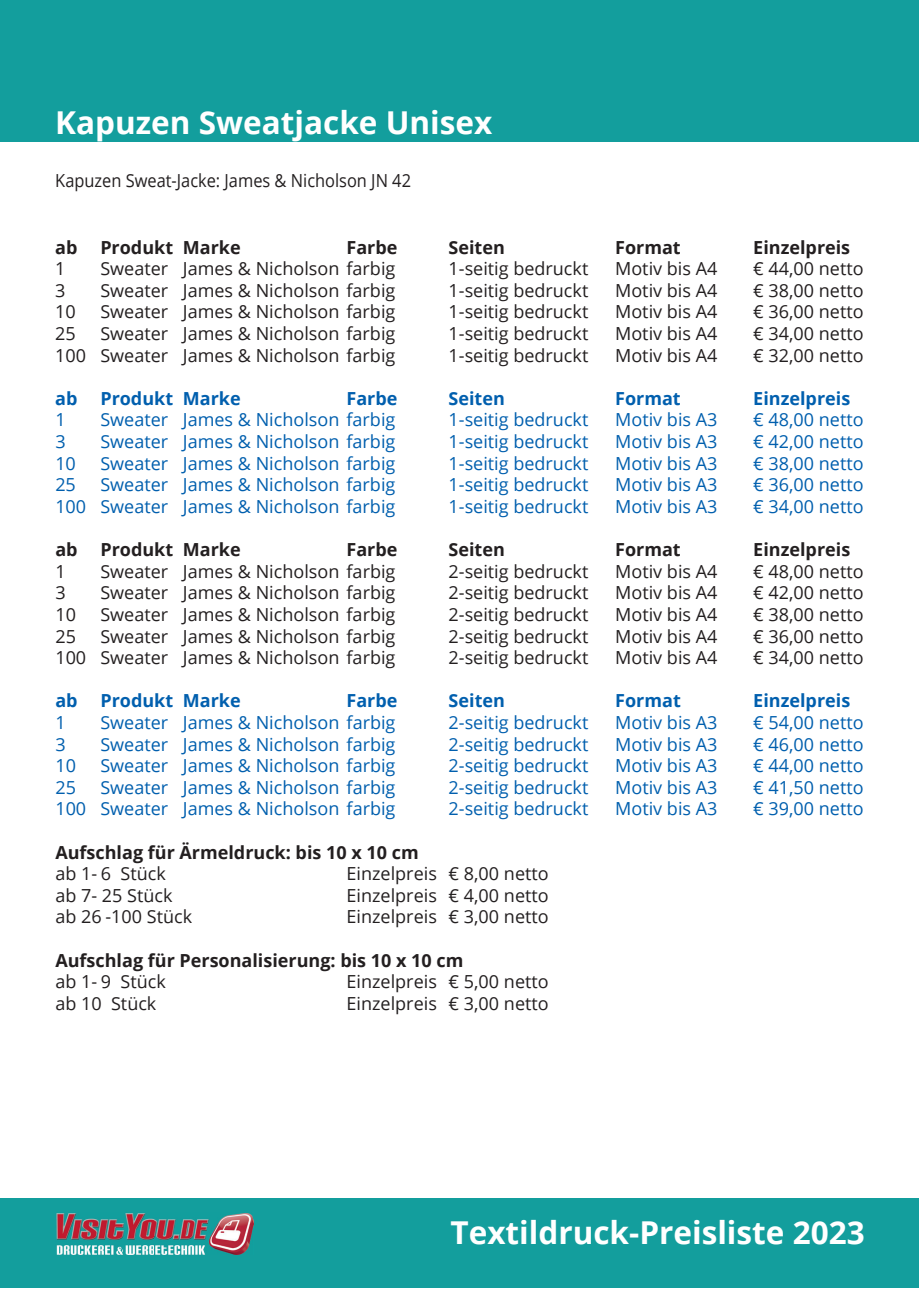
<style>
.page{position:relative;width:919px;height:1289px;background:#fff}
.page>*{position:absolute;margin:0;border:0;box-sizing:border-box;transform-origin:0 0}
.t1{font:700 31.5px "Open Sans";color:#fff}
.t2{font:18px "Open Sans";color:#231f20}
.t3{font:18px "Open Sans";color:#015fae}
.t4{font:700 18px "Open Sans";color:#231f20}
.t5{font:700 18px "Open Sans";color:#015fae}
.t6{font:18px "Open Sans";color:#231f20;scale:.91 1}
</style>
<div class="page">
<div style="left:0;top:0;width:918px;height:142px;background:#139e9d"></div>
<div style="left:0;top:1198px;width:918px;height:90px;background:#139e9d"></div>
<img style="left:56px;top:1213px;width:197px;height:41px">
<h1 class="t1" style="left:55px;top:100px;width:438px">Kapuzen Sweatjacke Unisex</h1>
<p class="t6" style="left:55px;top:168px;width:392px">Kapuzen Sweat-Jacke: James &amp; Nicholson JN 42</p>
<p class="t4" style="left:55px;top:234px;width:24px">ab</p>
<p class="t4" style="left:100px;top:234px;width:142px">Produkt Marke</p>
<p class="t4" style="left:346px;top:234px;width:52px">Farbe</p>
<p class="t4" style="left:448px;top:234px;width:58px">Seiten</p>
<p class="t4" style="left:615px;top:234px;width:67px">Format</p>
<p class="t4" style="left:753px;top:234px;width:98px">Einzelpreis</p>
<p class="t2" style="left:55px;top:256px;width:12px">1</p>
<p class="t2" style="left:100px;top:256px;width:296px">Sweater James &amp; Nicholson farbig</p>
<p class="t2" style="left:448px;top:256px;width:141px">1-seitig bedruckt</p>
<p class="t2" style="left:615px;top:256px;width:104px">Motiv bis A4</p>
<p class="t2" style="left:753px;top:256px;width:112px">€ 44,00 netto</p>
<p class="t2" style="left:55px;top:278px;width:12px">3</p>
<p class="t2" style="left:100px;top:278px;width:296px">Sweater James &amp; Nicholson farbig</p>
<p class="t2" style="left:448px;top:278px;width:141px">1-seitig bedruckt</p>
<p class="t2" style="left:615px;top:278px;width:104px">Motiv bis A4</p>
<p class="t2" style="left:753px;top:278px;width:112px">€ 38,00 netto</p>
<p class="t2" style="left:55px;top:299px;width:22px">10</p>
<p class="t2" style="left:100px;top:299px;width:296px">Sweater James &amp; Nicholson farbig</p>
<p class="t2" style="left:448px;top:299px;width:141px">1-seitig bedruckt</p>
<p class="t2" style="left:615px;top:299px;width:104px">Motiv bis A4</p>
<p class="t2" style="left:753px;top:299px;width:112px">€ 36,00 netto</p>
<p class="t2" style="left:55px;top:321px;width:22px">25</p>
<p class="t2" style="left:100px;top:321px;width:296px">Sweater James &amp; Nicholson farbig</p>
<p class="t2" style="left:448px;top:321px;width:141px">1-seitig bedruckt</p>
<p class="t2" style="left:615px;top:321px;width:104px">Motiv bis A4</p>
<p class="t2" style="left:753px;top:321px;width:112px">€ 34,00 netto</p>
<p class="t2" style="left:55px;top:343px;width:341px">100 Sweater James &amp; Nicholson farbig</p>
<p class="t2" style="left:448px;top:343px;width:141px">1-seitig bedruckt</p>
<p class="t2" style="left:615px;top:343px;width:104px">Motiv bis A4</p>
<p class="t2" style="left:753px;top:343px;width:112px">€ 32,00 netto</p>
<p class="t5" style="left:55px;top:385px;width:24px">ab</p>
<p class="t5" style="left:100px;top:385px;width:142px">Produkt Marke</p>
<p class="t5" style="left:346px;top:385px;width:52px">Farbe</p>
<p class="t5" style="left:448px;top:385px;width:58px">Seiten</p>
<p class="t5" style="left:615px;top:385px;width:67px">Format</p>
<p class="t5" style="left:753px;top:385px;width:98px">Einzelpreis</p>
<p class="t3" style="left:55px;top:407px;width:12px">1</p>
<p class="t3" style="left:100px;top:407px;width:296px">Sweater James &amp; Nicholson farbig</p>
<p class="t3" style="left:448px;top:407px;width:141px">1-seitig bedruckt</p>
<p class="t3" style="left:615px;top:407px;width:104px">Motiv bis A3</p>
<p class="t3" style="left:753px;top:407px;width:112px">€ 48,00 netto</p>
<p class="t3" style="left:55px;top:429px;width:12px">3</p>
<p class="t3" style="left:100px;top:429px;width:296px">Sweater James &amp; Nicholson farbig</p>
<p class="t3" style="left:448px;top:429px;width:141px">1-seitig bedruckt</p>
<p class="t3" style="left:615px;top:429px;width:104px">Motiv bis A3</p>
<p class="t3" style="left:753px;top:429px;width:112px">€ 42,00 netto</p>
<p class="t3" style="left:55px;top:451px;width:22px">10</p>
<p class="t3" style="left:100px;top:451px;width:296px">Sweater James &amp; Nicholson farbig</p>
<p class="t3" style="left:448px;top:451px;width:141px">1-seitig bedruckt</p>
<p class="t3" style="left:615px;top:451px;width:104px">Motiv bis A3</p>
<p class="t3" style="left:753px;top:451px;width:112px">€ 38,00 netto</p>
<p class="t3" style="left:55px;top:472px;width:22px">25</p>
<p class="t3" style="left:100px;top:472px;width:296px">Sweater James &amp; Nicholson farbig</p>
<p class="t3" style="left:448px;top:472px;width:141px">1-seitig bedruckt</p>
<p class="t3" style="left:615px;top:472px;width:104px">Motiv bis A3</p>
<p class="t3" style="left:753px;top:472px;width:112px">€ 36,00 netto</p>
<p class="t3" style="left:55px;top:494px;width:341px">100 Sweater James &amp; Nicholson farbig</p>
<p class="t3" style="left:448px;top:494px;width:141px">1-seitig bedruckt</p>
<p class="t3" style="left:615px;top:494px;width:104px">Motiv bis A3</p>
<p class="t3" style="left:753px;top:494px;width:112px">€ 34,00 netto</p>
<p class="t4" style="left:55px;top:537px;width:24px">ab</p>
<p class="t4" style="left:100px;top:537px;width:142px">Produkt Marke</p>
<p class="t4" style="left:346px;top:537px;width:52px">Farbe</p>
<p class="t4" style="left:448px;top:537px;width:58px">Seiten</p>
<p class="t4" style="left:615px;top:537px;width:67px">Format</p>
<p class="t4" style="left:753px;top:537px;width:98px">Einzelpreis</p>
<p class="t2" style="left:55px;top:559px;width:12px">1</p>
<p class="t2" style="left:100px;top:559px;width:296px">Sweater James &amp; Nicholson farbig</p>
<p class="t2" style="left:448px;top:559px;width:141px">2-seitig bedruckt</p>
<p class="t2" style="left:615px;top:559px;width:104px">Motiv bis A4</p>
<p class="t2" style="left:753px;top:559px;width:112px">€ 48,00 netto</p>
<p class="t2" style="left:55px;top:580px;width:12px">3</p>
<p class="t2" style="left:100px;top:580px;width:296px">Sweater James &amp; Nicholson farbig</p>
<p class="t2" style="left:448px;top:580px;width:141px">2-seitig bedruckt</p>
<p class="t2" style="left:615px;top:580px;width:104px">Motiv bis A4</p>
<p class="t2" style="left:753px;top:580px;width:112px">€ 42,00 netto</p>
<p class="t2" style="left:55px;top:602px;width:22px">10</p>
<p class="t2" style="left:100px;top:602px;width:296px">Sweater James &amp; Nicholson farbig</p>
<p class="t2" style="left:448px;top:602px;width:141px">2-seitig bedruckt</p>
<p class="t2" style="left:615px;top:602px;width:104px">Motiv bis A4</p>
<p class="t2" style="left:753px;top:602px;width:112px">€ 38,00 netto</p>
<p class="t2" style="left:55px;top:623px;width:22px">25</p>
<p class="t2" style="left:100px;top:623px;width:296px">Sweater James &amp; Nicholson farbig</p>
<p class="t2" style="left:448px;top:623px;width:141px">2-seitig bedruckt</p>
<p class="t2" style="left:615px;top:623px;width:104px">Motiv bis A4</p>
<p class="t2" style="left:753px;top:623px;width:112px">€ 36,00 netto</p>
<p class="t2" style="left:55px;top:645px;width:341px">100 Sweater James &amp; Nicholson farbig</p>
<p class="t2" style="left:448px;top:645px;width:141px">2-seitig bedruckt</p>
<p class="t2" style="left:615px;top:645px;width:104px">Motiv bis A4</p>
<p class="t2" style="left:753px;top:645px;width:112px">€ 34,00 netto</p>
<p class="t5" style="left:55px;top:688px;width:24px">ab</p>
<p class="t5" style="left:100px;top:688px;width:142px">Produkt Marke</p>
<p class="t5" style="left:346px;top:688px;width:52px">Farbe</p>
<p class="t5" style="left:448px;top:688px;width:58px">Seiten</p>
<p class="t5" style="left:615px;top:688px;width:67px">Format</p>
<p class="t5" style="left:753px;top:688px;width:98px">Einzelpreis</p>
<p class="t3" style="left:55px;top:710px;width:12px">1</p>
<p class="t3" style="left:100px;top:710px;width:296px">Sweater James &amp; Nicholson farbig</p>
<p class="t3" style="left:448px;top:710px;width:141px">2-seitig bedruckt</p>
<p class="t3" style="left:615px;top:710px;width:104px">Motiv bis A3</p>
<p class="t3" style="left:753px;top:710px;width:112px">€ 54,00 netto</p>
<p class="t3" style="left:55px;top:731px;width:12px">3</p>
<p class="t3" style="left:100px;top:731px;width:296px">Sweater James &amp; Nicholson farbig</p>
<p class="t3" style="left:448px;top:731px;width:141px">2-seitig bedruckt</p>
<p class="t3" style="left:615px;top:731px;width:104px">Motiv bis A3</p>
<p class="t3" style="left:753px;top:731px;width:112px">€ 46,00 netto</p>
<p class="t3" style="left:55px;top:753px;width:22px">10</p>
<p class="t3" style="left:100px;top:753px;width:296px">Sweater James &amp; Nicholson farbig</p>
<p class="t3" style="left:448px;top:753px;width:141px">2-seitig bedruckt</p>
<p class="t3" style="left:615px;top:753px;width:104px">Motiv bis A3</p>
<p class="t3" style="left:753px;top:753px;width:112px">€ 44,00 netto</p>
<p class="t3" style="left:55px;top:775px;width:22px">25</p>
<p class="t3" style="left:100px;top:775px;width:296px">Sweater James &amp; Nicholson farbig</p>
<p class="t3" style="left:448px;top:775px;width:141px">2-seitig bedruckt</p>
<p class="t3" style="left:615px;top:775px;width:104px">Motiv bis A3</p>
<p class="t3" style="left:753px;top:775px;width:112px">€ 41,50 netto</p>
<p class="t3" style="left:55px;top:796px;width:341px">100 Sweater James &amp; Nicholson farbig</p>
<p class="t3" style="left:448px;top:796px;width:141px">2-seitig bedruckt</p>
<p class="t3" style="left:615px;top:796px;width:104px">Motiv bis A3</p>
<p class="t3" style="left:753px;top:796px;width:112px">€ 39,00 netto</p>
<p class="t4" style="left:55px;top:839px;width:365px">Aufschlag für Ärmeldruck: bis 10 x 10 cm</p>
<p class="t2" style="left:55px;top:861px;width:112px">ab 1- 6 Stück</p>
<p class="t2" style="left:346px;top:861px;width:204px">Einzelpreis € 8,00 netto</p>
<p class="t2" style="left:55px;top:883px;width:119px">ab 7- 25 Stück</p>
<p class="t2" style="left:346px;top:883px;width:204px">Einzelpreis € 4,00 netto</p>
<p class="t2" style="left:55px;top:904px;width:138px">ab 26 -100 Stück</p>
<p class="t2" style="left:346px;top:904px;width:204px">Einzelpreis € 3,00 netto</p>
<p class="t4" style="left:55px;top:947px;width:409px">Aufschlag für Personalisierung: bis 10 x 10 cm</p>
<p class="t2" style="left:55px;top:969px;width:112px">ab 1- 9 Stück</p>
<p class="t2" style="left:346px;top:969px;width:204px">Einzelpreis € 5,00 netto</p>
<p class="t2" style="left:55px;top:991px;width:102px">ab 10 Stück</p>
<p class="t2" style="left:346px;top:991px;width:204px">Einzelpreis € 3,00 netto</p>
<h1 class="t1" style="left:450px;top:1209px;width:416px">Textildruck-Preisliste 2023</h1>
</div>
